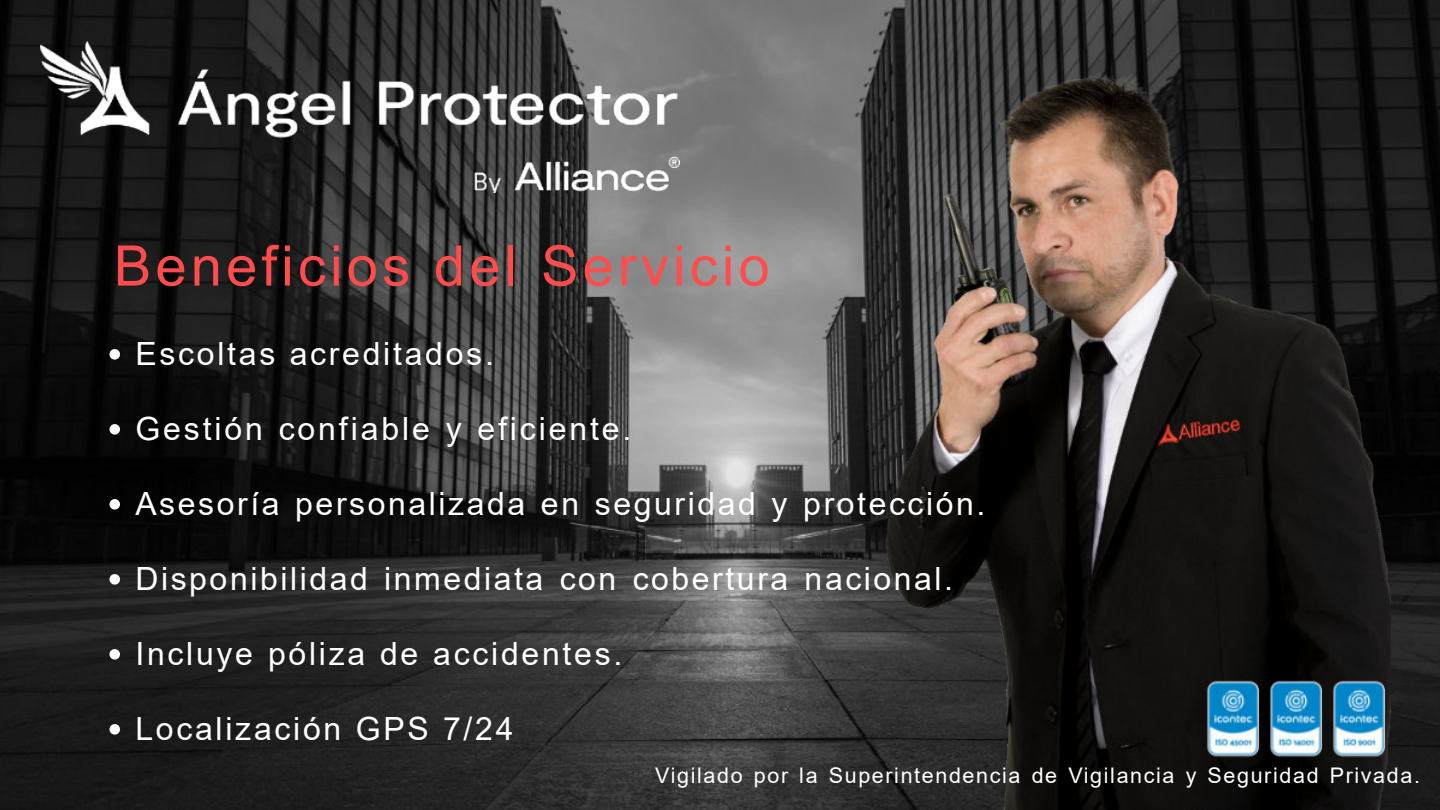
<style>
.page{position:relative;width:1440px;height:810px;background:#fff}
.page>*{position:absolute;margin:0;border:0;box-sizing:border-box;transform-origin:0 0}
.t1{font:56px "Arial";letter-spacing:.075em;color:#ff4c4c}
.t2{font:32px "Arial";letter-spacing:.08em;color:#fff}
.t3{font:21.5px "Arial";letter-spacing:.075em;color:#fff}
</style>
<div class="page">
<img style="left:0;top:0;width:1440px;height:810px">
<img style="left:41px;top:41px;width:639px;height:152px">
<img style="left:749px;top:0;width:642px;height:810px">
<img style="left:1201px;top:677px;width:189px;height:85px">
<svg style="left:110px;top:349px;width:10px;height:11px"></svg>
<svg style="left:110px;top:424px;width:10px;height:11px"></svg>
<svg style="left:110px;top:499px;width:10px;height:11px"></svg>
<svg style="left:110px;top:574px;width:10px;height:11px"></svg>
<svg style="left:110px;top:649px;width:10px;height:11px"></svg>
<svg style="left:110px;top:724px;width:10px;height:11px"></svg>
<h1 class="t1" style="left:114px;top:245px;width:657px">Beneficios del Servicio</h1>
<p class="t2" style="left:135px;top:342px;width:360px">Escoltas acreditados.</p>
<p class="t2" style="left:135px;top:417px;width:498px">Gestión confiable y eficiente.</p>
<p class="t2" style="left:135px;top:492px;width:852px">Asesoría personalizada en seguridad y protección.</p>
<p class="t2" style="left:135px;top:567px;width:819px">Disponibilidad inmediata con cobertura nacional.</p>
<p class="t2" style="left:135px;top:642px;width:488px">Incluye póliza de accidentes.</p>
<p class="t2" style="left:135px;top:717px;width:380px">Localización GPS 7/24</p>
<p class="t3" style="left:655px;top:767px;width:766px">Vigilado por la Superintendencia de Vigilancia y Seguridad Privada.</p>
</div>
